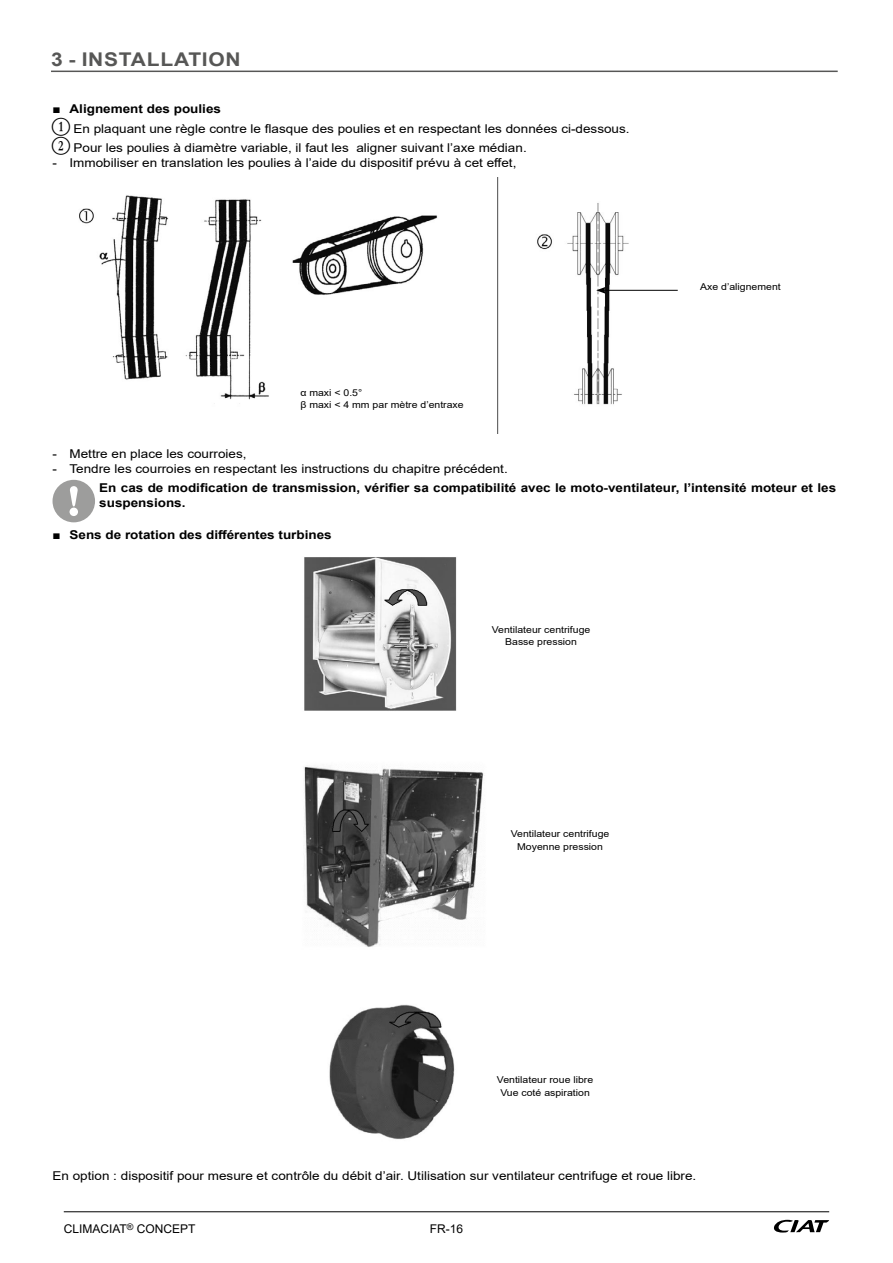
<style>
.page{position:relative;width:893px;height:1263px;background:#fff}
.page>*{position:absolute;margin:0;border:0;box-sizing:border-box;transform-origin:0 0}
.t1{font:700 18.9px "Arial";letter-spacing:.035em;color:#575756;scale:1.11 1}
.t2{font:12.15px/19.2px "Arial";color:#000;scale:1.11 1}
.t3{font:700 12.15px/15px "Arial";color:#000;scale:1.11 1}
.t4{font:12px "Arial";color:#000}
.t5{font:9.45px/12.6px "Arial";color:#000;text-align:center;scale:1.11 1}
.s1{font-weight:700}
.s2{font-family:"Numberpile Reversed";font-size:15px}
.s3{font-weight:400}
</style>
<div class="page">
<svg style="left:774px;top:1220px;width:55px;height:12px"></svg>
<hr style="left:64px;top:1211px;width:765px;height:1px;background:#000">
<img style="left:79px;top:177px;width:553px;height:257px">
<hr style="left:603px;top:290px;width:75px;height:1px;background:#000">
<svg style="left:596px;top:287px;width:10px;height:7px"></svg>
<div style="left:53px;top:480px;width:42px;height:42px;background:#9d9d9c;border-radius:50%"></div>
<div style="left:70px;top:508px;width:8px;height:8px;background:#fff;border-radius:50%"></div>
<svg style="left:70px;top:486px;width:8px;height:20px"></svg>
<img style="left:304px;top:557px;width:180px;height:583px">
<hr style="left:51px;top:71px;width:787px;height:1px;background:#575756">
<h1 class="t1" style="left:51px;top:46px;width:172px">3 - INSTALLATION</h1>
<p class="t2" style="left:53px;top:99px;width:521px">■ <span class="s1">Alignement des poulies<br></span><span class="s2">B</span> En plaquant une règle contre le flasque des poulies et en respectant les données ci-dessous.<br><span class="s2">C</span> Pour les poulies à diamètre variable, il faut les aligner suivant l’axe médian.</p>
<p class="t2" style="left:53px;top:153px;width:419px">- Immobiliser en translation les poulies à l’aide du dispositif prévu à cet effet,</p>
<p class="t5" style="left:300px;top:386px;width:149px;text-align:left">α maxi &lt; 0.5°<br>β maxi &lt; 4 mm par mètre d’entraxe</p>
<p class="t5" style="left:700px;top:280px;width:74px">Axe d’alignement</p>
<p class="t2" style="left:53px;top:444px;width:176px">- Mettre en place les courroies,</p>
<p class="t2" style="left:53px;top:459px;width:412px">- Tendre les courroies en respectant les instructions du chapitre précédent.</p>
<p class="t3" style="left:99px;top:481px;width:665px">En cas de modification de transmission, vérifier sa compatibilité avec le moto-ventilateur, l’intensité moteur et les suspensions.</p>
<p class="t3" style="left:53px;top:528px;width:253px"><span class="s3">■</span> Sens de rotation des différentes turbines</p>
<p class="t5" style="left:492px;top:623px;width:90px">Ventilateur centrifuge<br>Basse pression</p>
<p class="t5" style="left:511px;top:827px;width:90px">Ventilateur centrifuge<br>Moyenne pression</p>
<p class="t5" style="left:497px;top:1073px;width:88px">Ventilateur roue libre<br>Vue coté aspiration</p>
<p class="t2" style="left:53px;top:1166px;width:582px">En option : dispositif pour mesure et contrôle du débit d’air. Utilisation sur ventilateur centrifuge et roue libre.</p>
<p class="t4" style="left:64px;top:1220px;width:133px">CLIMACIAT<sup>®</sup> CONCEPT</p>
<p class="t4" style="left:430px;top:1220px;width:35px">FR-16</p>
</div>
